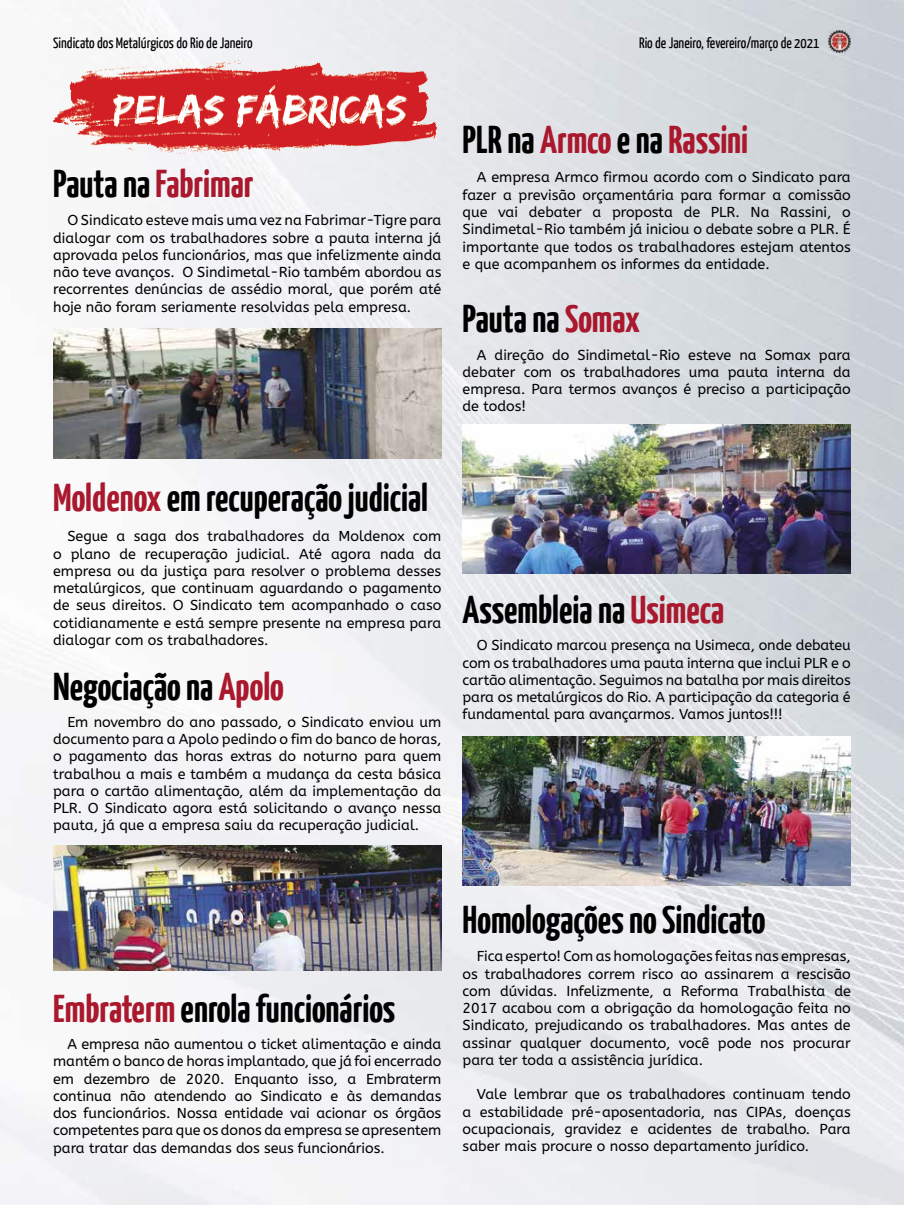
<style>
.page{position:relative;width:904px;height:1205px;background:#fff}
.page>*{position:absolute;margin:0;border:0;box-sizing:border-box;transform-origin:0 0}
.t1{font:700 38.75px "Yanone Kaffeesatz";color:#000}
.t2{font:700 38.75px "Yanone Kaffeesatz";color:#a9182d}
.t3{font:15px "Yanone Kaffeesatz";color:#000}
.t4{font:14.38px/17.2px "A Bee Zee";color:#000;text-align:justify}
.s1{color:#000}
.s2{color:#a9182d}
</style>
<div class="page">
<img style="left:0;top:0;width:904px;height:1205px">
<img style="left:828px;top:30px;width:22px;height:23px">
<img style="left:53px;top:59px;width:383px;height:96px">
<img style="left:53px;top:328px;width:388px;height:131px">
<img style="left:462px;top:736px;width:388px;height:150px">
<img style="left:53px;top:845px;width:388px;height:126px">
<img style="left:462px;top:424px;width:388px;height:149px">
<p class="t3" style="left:53px;top:34px;width:201px">Sindicato dos Metalúrgicos do Rio de Janeiro</p>
<p class="t3" style="left:639px;top:34px;width:182px">Rio de Janeiro, fevereiro/março de 2021</p>
<h1 class="t2" style="left:53px;top:160px;width:202px"><span class="s1">Pauta na</span> Fabrimar</h1>
<p class="t4" style="left:53px;top:212px;width:390px;text-indent:14px">O Sindicato esteve mais uma vez na Fabrimar-Tigre para dialogar com os trabalhadores sobre a pauta interna já aprovada pelos funcionários, mas que infelizmente ainda não teve avanços. O Sindimetal-Rio também abordou as recorrentes denúncias de assédio moral, que porém até hoje não foram seriamente resolvidas pela empresa.</p>
<h1 class="t2" style="left:462px;top:116px;width:287px"><span class="s1">PLR na</span> Armco <span class="s1">e na</span> Rassini</h1>
<p class="t4" style="left:462px;top:169px;width:390px;text-indent:14px">A empresa Armco firmou acordo com o Sindicato para fazer a previsão orçamentária para formar a comissão que vai debater a proposta de PLR. Na Rassini, o Sindimetal-Rio também já iniciou o debate sobre a PLR. É importante que todos os trabalhadores estejam atentos e que acompanhem os informes da entidade.</p>
<h1 class="t1" style="left:462px;top:294px;width:179px">Pauta na <span class="s2">Somax</span></h1>
<p class="t4" style="left:462px;top:346px;width:390px;text-indent:14px">A direção do Sindimetal-Rio esteve na Somax para debater com os trabalhadores uma pauta interna da empresa. Para termos avanços é preciso a participação de todos!</p>
<h1 class="t1" style="left:53px;top:474px;width:376px"><span class="s2">Moldenox</span> em recuperação judicial</h1>
<p class="t4" style="left:53px;top:528px;width:390px;text-indent:14px">Segue a saga dos trabalhadores da Moldenox com o plano de recuperação judicial. Até agora nada da empresa ou da justiça para resolver o problema desses metalúrgicos, que continuam aguardando o pagamento de seus direitos. O Sindicato tem acompanhado o caso cotidianamente e está sempre presente na empresa para dialogar com os trabalhadores.</p>
<h1 class="t1" style="left:53px;top:663px;width:232px">Negociação na <span class="s2">Apolo</span></h1>
<p class="t4" style="left:53px;top:713px;width:390px;text-indent:14px">Em novembro do ano passado, o Sindicato enviou um documento para a Apolo pedindo o fim do banco de horas, o pagamento das horas extras do noturno para quem trabalhou a mais e também a mudança da cesta básica para o cartão alimentação, além da implementação da PLR. O Sindicato agora está solicitando o avanço nessa pauta, já que a empresa saiu da recuperação judicial.</p>
<h1 class="t1" style="left:462px;top:586px;width:263px">Assembleia na <span class="s2">Usimeca</span></h1>
<p class="t4" style="left:462px;top:637px;width:389px;text-indent:14px">O Sindicato marcou presença na Usimeca, onde debateu com os trabalhadores uma pauta interna que inclui PLR e o cartão alimentação. Seguimos na batalha por mais direitos para os metalúrgicos do Rio. A participação da categoria é fundamental para avançarmos. Vamos juntos!!!</p>
<h1 class="t1" style="left:53px;top:985px;width:343px"><span class="s2">Embraterm</span> enrola funcionários</h1>
<p class="t4" style="left:53px;top:1035px;width:390px;text-indent:14px">A empresa não aumentou o ticket alimentação e ainda mantém o banco de horas implantado, que já foi encerrado em dezembro de 2020. Enquanto isso, a Embraterm continua não atendendo ao Sindicato e às demandas dos funcionários. Nossa entidade vai acionar os órgãos competentes para que os donos da empresa se apresentem para tratar das demandas dos seus funcionários.</p>
<h1 class="t1" style="left:462px;top:896px;width:304px">Homologações no Sindicato</h1>
<p class="t4" style="left:462px;top:948px;width:390px;text-indent:14px">Fica esperto! Com as homologações feitas nas empresas, os trabalhadores correm risco ao assinarem a rescisão com dúvidas. Infelizmente, a Reforma Trabalhista de 2017 acabou com a obrigação da homologação feita no Sindicato, prejudicando os trabalhadores. Mas antes de assinar qualquer documento, você pode nos procurar para ter toda a assistência jurídica.</p>
<p class="t4" style="left:462px;top:1086px;width:389px;text-indent:14px">Vale lembrar que os trabalhadores continuam tendo a estabilidade pré-aposentadoria, nas CIPAs, doenças ocupacionais, gravidez e acidentes de trabalho. Para saber mais procure o nosso departamento jurídico.</p>
</div>
